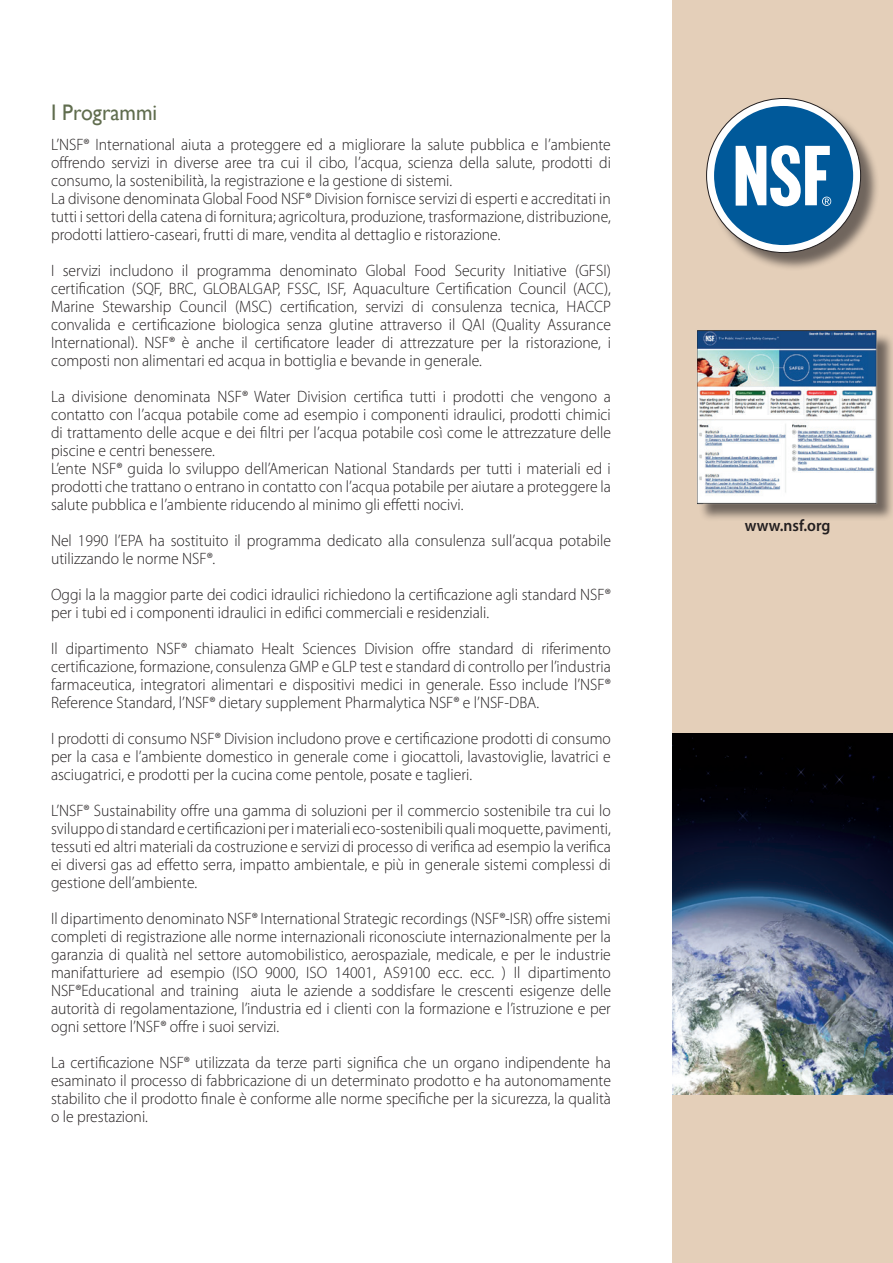
<style>
.page{position:relative;width:893px;height:1263px;background:#fff}
.page>*{position:absolute;margin:0;border:0;box-sizing:border-box;transform-origin:0 0}
.t1{font:22.5px "Gill Sans";color:#606d4e;scale:.95 1}
.t2{font:300 16.5px/18px "Myriad Pro";color:#231f20;text-align:justify;scale:.95 1}
.t3{font:600 16.5px "Myriad Pro";color:#231f20;scale:.95 1}
</style>
<div class="page">
<div style="left:673px;top:0;width:220px;height:1263px;background:#e4cfb9"></div>
<div style="left:699px;top:333px;width:194px;height:189px;background:#231f20;opacity:.6"></div>
<img style="left:697px;top:330px;width:182px;height:176px">
<img style="left:673px;top:733px;width:220px;height:361px">
<div style="left:709px;top:101px;width:170px;height:170px;background:#231f20;opacity:.6"></div>
<svg style="left:707px;top:98px;width:154px;height:155px;fill:#fff"></svg>
<div style="left:714px;top:106px;width:139px;height:139px;background:#00599a;border-radius:50%"></div>
<svg style="left:736px;top:145px;width:95px;height:61px"></svg>
<h1 class="t1" style="left:51px;top:99px;width:113px">I Programmi</h1>
<p class="t2" style="left:51px;top:135px;width:591px;text-align:left">L’NSF® International aiuta a proteggere ed a migliorare la salute pubblica e l’ambiente offrendo servizi in diverse aree tra cui il cibo, l’acqua, scienza della salute, prodotti di consumo, la sostenibilità, la registrazione e la gestione di sistemi.<br>La divisone denominata Global Food NSF® Division fornisce servizi di esperti e accreditati in tutti i settori della catena di fornitura; agricoltura, produzione, trasformazione, distribuzione, prodotti lattiero-caseari, frutti di mare, vendita al dettaglio e ristorazione.</p>
<p class="t2" style="left:51px;top:261px;width:591px">I servizi includono il programma denominato Global Food Security Initiative (GFSI) certification (SQF, BRC, GLOBALGAP, FSSC, ISF, Aquaculture Certification Council (ACC), Marine Stewarship Council (MSC) certification, servizi di consulenza tecnica, HACCP convalida e certificazione biologica senza glutine attraverso il QAI (Quality Assurance International). NSF® è anche il certificatore leader di attrezzature per la ristorazione, i composti non alimentari ed acqua in bottiglia e bevande in generale.</p>
<p class="t2" style="left:51px;top:387px;width:591px;text-align:left">La divisione denominata NSF® Water Division certifica tutti i prodotti che vengono a contatto con l’acqua potabile come ad esempio i componenti idraulici, prodotti chimici di trattamento delle acque e dei filtri per l’acqua potabile così come le attrezzature delle piscine e centri benessere.<br>L’ente NSF® guida lo sviluppo dell’American National Standards per tutti i materiali ed i prodotti che trattano o entrano in contatto con l’acqua potabile per aiutare a proteggere la salute pubblica e l’ambiente riducendo al minimo gli effetti nocivi.</p>
<p class="t2" style="left:51px;top:531px;width:591px">Nel 1990 l’EPA ha sostituito il programma dedicato alla consulenza sull’acqua potabile utilizzando le norme NSF®.</p>
<p class="t2" style="left:51px;top:585px;width:591px">Oggi la la maggior parte dei codici idraulici richiedono la certificazione agli standard NSF® per i tubi ed i componenti idraulici in edifici commerciali e residenziali.</p>
<p class="t2" style="left:51px;top:639px;width:591px">Il dipartimento NSF® chiamato Healt Sciences Division offre standard di riferimento certificazione, formazione, consulenza GMP e GLP test e standard di controllo per l’industria farmaceutica, integratori alimentari e dispositivi medici in generale. Esso include l’NSF® Reference Standard, l’NSF® dietary supplement Pharmalytica NSF® e l’NSF-DBA.</p>
<p class="t2" style="left:51px;top:729px;width:591px">I prodotti di consumo NSF® Division includono prove e certificazione prodotti di consumo per la casa e l’ambiente domestico in generale come i giocattoli, lavastoviglie, lavatrici e asciugatrici, e prodotti per la cucina come pentole, posate e taglieri.</p>
<p class="t2" style="left:51px;top:801px;width:591px">L’NSF® Sustainability offre una gamma di soluzioni per il commercio sostenibile tra cui lo sviluppo di standard e certificazioni per i materiali eco-sostenibili quali moquette, pavimenti, tessuti ed altri materiali da costruzione e servizi di processo di verifica ad esempio la verifica ei diversi gas ad effetto serra, impatto ambientale, e più in generale sistemi complessi di gestione dell’ambiente.</p>
<p class="t2" style="left:51px;top:909px;width:591px">Il dipartimento denominato NSF® International Strategic recordings (NSF®-ISR) offre sistemi completi di registrazione alle norme internazionali riconosciute internazionalmente per la garanzia di qualità nel settore automobilistico, aerospaziale, medicale, e per le industrie manifatturiere ad esempio (ISO 9000, ISO 14001, AS9100 ecc. ecc. ) Il dipartimento NSF®Educational and training aiuta le aziende a soddisfare le crescenti esigenze delle autorità di regolamentazione, l’industria ed i clienti con la formazione e l’istruzione e per ogni settore l’NSF® offre i suoi servizi.</p>
<p class="t2" style="left:51px;top:1053px;width:591px">La certificazione NSF® utilizzata da terze parti significa che un organo indipendente ha esaminato il processo di fabbricazione di un determinato prodotto e ha autonomamente stabilito che il prodotto finale è conforme alle norme specifiche per la sicurezza, la qualità o le prestazioni.</p>
<p class="t3" style="left:745px;top:517px;width:92px">www.nsf.org</p>
</div>
